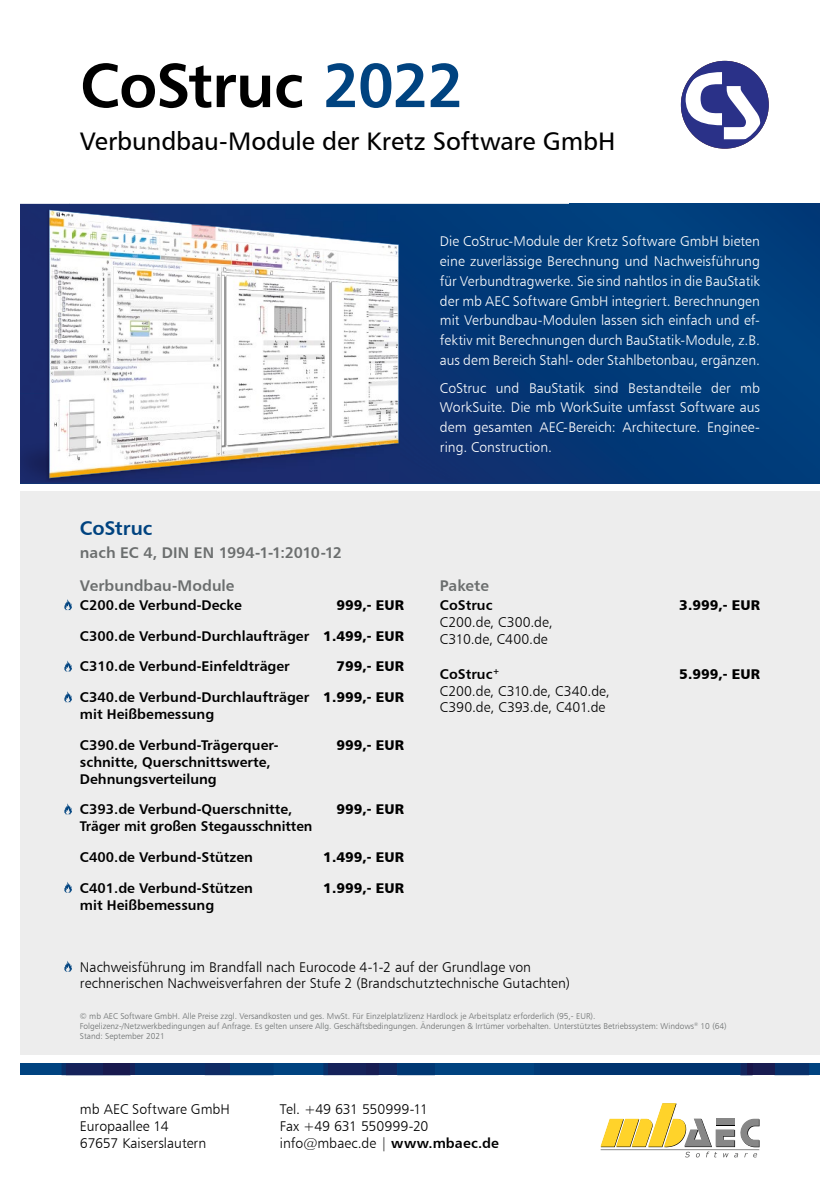
<style>
.page{position:relative;width:840px;height:1191px;background:#fff}
.page>*{position:absolute;margin:0;border:0;box-sizing:border-box;transform-origin:0 0}
.t1{font:62px "Humanist 777 BT Bold B";letter-spacing:-.025em;color:#000}
.t2{font:25.4px "Humanist 777 BT Roman B";letter-spacing:-.005em;color:#000}
.t3{font:19.8px "Humanist 777 BT Bold B";letter-spacing:-.005em;color:#004380}
.t4{font:15.6px "Humanist 777 BT Bold B";color:#6b6e6e}
.t5{font:14px/19.8px "Humanist 777 BT Light B";color:#fff;text-align:justify}
.t6{font:14px/17px "Humanist 777 BT Bold B";color:#000}
.t7{font:14px/17px "Humanist 777 BT Light B";color:#000}
.t8{font:14px "Humanist 777 BT Black B";color:#000}
.t9{font:8.4px/10.2px "Humanist 777 BT Light B";color:#6b6e6e}
.s1{color:#004380}
.s2{font-family:"Humanist 777 BT Black B"}
.s3{font-family:"Humanist 777 BT Bold B"}
</style>
<div class="page">
<div style="left:20px;top:491px;width:799px;height:564px;background:#ededed"></div>
<svg style="left:600px;top:1103px;width:159px;height:54px"></svg>
<hr style="left:600px;top:1149px;width:158px;height:1px;background:#878787">
<div style="left:570px;top:204px;width:249px;height:279px;background:#003d7b"></div>
<img style="left:370px;top:250px;width:200px;height:233px">
<img style="left:20px;top:482px;width:350px;height:1px">
<div style="left:20px;top:204px;width:49px;height:190px;background:#1b2b6d"></div>
<img style="left:69px;top:204px;width:501px;height:46px">
<div style="left:20px;top:1063px;width:799px;height:12px;background:#004380"></div>
<div style="left:539px;top:1063px;width:201px;height:12px;background:#00346f"></div>
<svg style="left:740px;top:1063px;width:68px;height:12px"></svg>
<div style="left:752px;top:1063px;width:22px;height:12px;background:#181c51"></div>
<div style="left:747px;top:1063px;width:5px;height:12px;background:#181549"></div>
<svg style="left:323px;top:1063px;width:111px;height:12px"></svg>
<div style="left:378px;top:1063px;width:19px;height:12px;background:#112861"></div>
<div style="left:328px;top:1063px;width:38px;height:12px;background:#15225a"></div>
<div style="left:366px;top:1063px;width:12px;height:12px;background:#171d53"></div>
<svg style="left:229px;top:1063px;width:1px;height:12px"></svg>
<svg style="left:62px;top:1063px;width:41px;height:12px"></svg>
<div style="left:135px;top:1063px;width:70px;height:12px;background:#08306a"></div>
<div style="left:205px;top:1063px;width:24px;height:12px;background:#0f2b64"></div>
<div style="left:130px;top:1063px;width:5px;height:12px;background:#15225a"></div>
<div style="left:103px;top:1063px;width:27px;height:12px;background:#18194e"></div>
<div style="left:534px;top:1063px;width:5px;height:12px;background:#003b78"></div>
<img style="left:20px;top:394px;width:25px;height:88px">
<img style="left:45px;top:208px;width:355px;height:274px">
<svg style="left:49px;top:210px;width:349px;height:268px"></svg>
<svg style="left:64px;top:961px;width:8px;height:10px"></svg>
<div style="left:680px;top:61px;width:88px;height:88px;background:#2a3188;border-radius:50%"></div>
<svg style="left:685px;top:72px;width:74px;height:67px"></svg>
<svg style="left:64px;top:599px;width:8px;height:11px"></svg>
<svg style="left:64px;top:660px;width:8px;height:11px"></svg>
<svg style="left:64px;top:691px;width:8px;height:11px"></svg>
<svg style="left:64px;top:803px;width:8px;height:11px"></svg>
<svg style="left:64px;top:882px;width:8px;height:10px"></svg>
<h1 class="t1" style="left:80px;top:46px;width:385px">CoStruc <span class="s1">2022</span></h1>
<h2 class="t2" style="left:80px;top:125px;width:536px">Verbundbau-Module der Kretz Software GmbH</h2>
<h3 class="t3" style="left:80px;top:515px;width:74px">CoStruc</h3>
<p class="t4" style="left:80px;top:543px;width:263px">nach EC 4, DIN EN 1994-1-1:2010-12</p>
<p class="t4" style="left:80px;top:576px;width:156px">Verbundbau-Module</p>
<p class="t6" style="left:80px;top:596px;width:163px">C200.de Verbund-Decke</p>
<p class="t8" style="left:336px;top:596px;width:69px">999,- EUR</p>
<p class="t6" style="left:80px;top:620px;width:325px;line-height:30.6px">C300.de Verbund-Durchlauf träger <span class="s2">1.499,- EUR<br></span>C310.de Verbund-Einfeldträger</p>
<p class="t8" style="left:336px;top:657px;width:69px">799,- EUR</p>
<p class="t6" style="left:80px;top:688px;width:231px">C340.de Verbund-Durchlauf träger mit Heißbemessung</p>
<p class="t8" style="left:323px;top:688px;width:82px">1.999,- EUR</p>
<p class="t6" style="left:80px;top:736px;width:200px">C390.de Verbund-Träger quer&shy;schnitte, Querschnittswerte,<br>Dehnungs verteilung</p>
<p class="t8" style="left:336px;top:736px;width:69px">999,- EUR</p>
<p class="t6" style="left:80px;top:800px;width:234px">C393.de Verbund-Querschnitte,<br>Träger mit großen Stegausschnitten</p>
<p class="t8" style="left:336px;top:800px;width:69px">999,- EUR</p>
<p class="t6" style="left:80px;top:848px;width:174px">C400.de Verbund-Stützen</p>
<p class="t8" style="left:323px;top:848px;width:82px">1.499,- EUR</p>
<p class="t6" style="left:80px;top:879px;width:174px">C401.de Verbund-Stützen mit Heißbemessung</p>
<p class="t8" style="left:323px;top:878px;width:82px">1.999,- EUR</p>
<p class="t5" style="left:440px;top:231px;width:321px">Die CoStruc-Module der Kretz Software GmbH bieten eine zuverlässige Berechnung und Nachweisführung für Verbundtragwerke. Sie sind nahtlos in die BauStatik der mb AEC Software GmbH integriert. Berechnungen mit Verbundbau-Modulen lassen sich einfach und ef&shy;fektiv mit Berechnungen durch BauStatik-Module, z.B. aus dem Bereich Stahl- oder Stahlbetonbau, ergänzen.</p>
<p class="t5" style="left:440px;top:377px;width:321px">CoStruc und BauStatik sind Bestandteile der mb WorkSuite. Die mb WorkSuite umfasst Software aus dem gesamten AEC-Bereich: Architecture. Enginee&shy;ring. Construction.</p>
<p class="t4" style="left:440px;top:576px;width:50px">Pakete</p>
<p class="t6" style="left:440px;top:596px;width:54px">CoStruc</p>
<p class="t7" style="left:440px;top:613px;width:114px">C200.de, C300.de,<br>C310.de, C400.de</p>
<p class="t6" style="left:440px;top:665px;width:61px">CoStruc<sup>+</sup></p>
<p class="t7" style="left:440px;top:682px;width:171px">C200.de, C310.de, C340.de,<br>C390.de, C393.de, C401.de</p>
<p class="t8" style="left:679px;top:596px;width:82px">3.999,- EUR</p>
<p class="t8" style="left:679px;top:664px;width:82px">5.999,- EUR</p>
<p class="t7" style="left:80px;top:958px;width:491px">Nachweisführung im Brandfall nach Eurocode 4-1-2 auf der Grundlage von rechnerischen Nachweisverfahren der Stufe 2 (Brandschutztechnische Gutachten)</p>
<p class="t9" style="left:80px;top:1010px;width:648px">© mb AEC Software GmbH. Alle Preise zzgl. Versand kosten und ges. MwSt. Für Einzelplatz lizenz Hardlock je Arbeitsplatz erforderlich (95,- EUR).<br>Folgelizenz-/Netzwerkbedingungen auf Anfrage. Es gelten unsere Allg. Geschäfts bedingungen. Änderungen &amp; Irrtümer vorbehalten. Unterstütztes Betriebs system: Windows<sup>®</sup> 10 (64)<br>Stand: September 2021</p>
<p class="t7" style="left:80px;top:1100px;width:151px">mb AEC Software GmbH<br>Europaallee 14<br>67657 Kaiserslautern</p>
<p class="t7" style="left:280px;top:1100px;width:220px">Tel. +49 631 550999-11<br>Fax +49 631 550999-20 info@mbaec.de | <span class="s3">www.mbaec.de</span></p>
</div>
